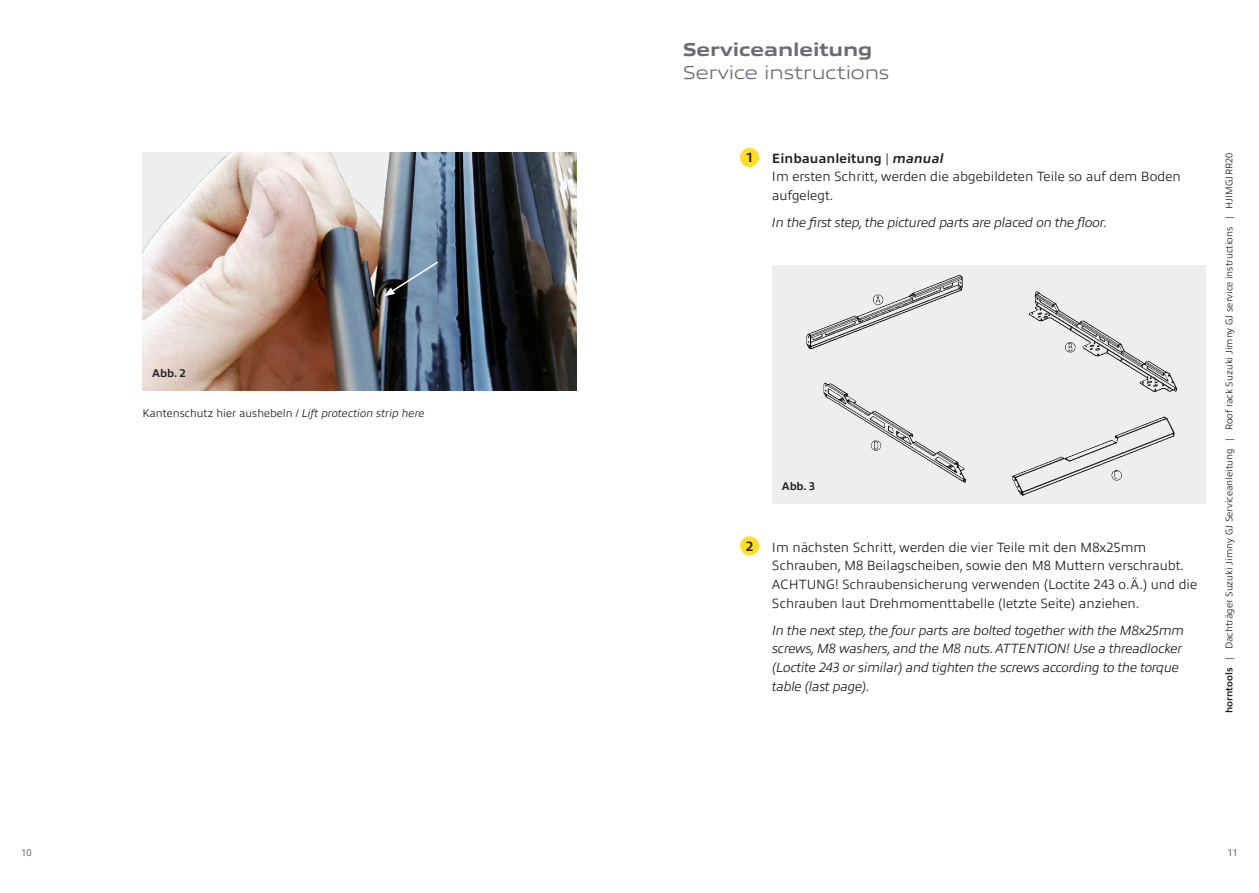
<style>
.page{position:relative;width:1259px;height:893px;background:#fff}
.page>*{position:absolute;margin:0;border:0;box-sizing:border-box;transform-origin:0 0}
.Heading_Kapitel{font:300 18.75px "Allumi Std Extended";letter-spacing:-.01em;color:#6b6c72}
.Heading_Kapitel-2{font:800 18.75px "Allumi Std Extended";letter-spacing:-.01em;color:#6b6c72}
.Text_DE{font:300 13.5px/18.8px "Allumi Std";color:#231f20}
.Text_EN{font:italic 300 13.5px/18.8px "Allumi Std";letter-spacing:-.02em;color:#231f20}
.Heading_1{font:700 13.5px "Allumi Std";color:#231f20}
.Bildunterschrift{font:300 11.25px "Allumi Std";color:#231f20}
.Abb__NR{font:700 11.25px "Allumi Std";color:#231f20}
.t1{font:300 9.75px "Allumi Std";color:#231f20}
.t2{font:300 9.75px "Allumi Std";color:#47474c}
.s1{font-style:italic}
.s2{font-weight:300}
.s3{font-weight:700}
</style>
<div class="page">
<div style="left:740px;top:148px;width:19px;height:19px;background:#ffdd2b;border-radius:50%"></div>
<img style="left:772px;top:265px;width:433px;height:238px">
<img style="left:142px;top:153px;width:434px;height:238px">
<svg style="left:384px;top:260px;width:56px;height:36px;background:#64788a"></svg>
<div style="left:740px;top:536px;width:19px;height:19px;background:#ffdd2b;border-radius:50%"></div>
<p class="Abb__NR" style="left:152px;top:367px;width:35px">Abb. 2</p>
<p class="Bildunterschrift" style="left:142px;top:407px;width:284px">Kantenschutz hier aushebeln / <span class="s1">Lift protection strip here</span></p>
<p class="Heading_Kapitel-2" style="left:682px;top:40px;width:191px">Serviceanleitung</p>
<p class="Heading_Kapitel" style="left:682px;top:62px;width:208px">Service instructions</p>
<p class="Heading_1" style="left:746px;top:150px;width:9px">1</p>
<p class="Heading_1" style="left:772px;top:151px;width:173px">Einbauanleitung <span class="s2">|</span> <span class="s1">manual</span></p>
<p class="Text_DE" style="left:772px;top:168px;width:410px">Im ersten Schritt, werden die abgebildeten Teile so auf dem Boden aufgelegt.</p>
<p class="Text_EN" style="left:772px;top:213px;width:337px">In the first step, the pictured parts are placed on the floor.</p>
<p class="Abb__NR" style="left:782px;top:479px;width:35px">Abb. 3</p>
<p class="Heading_1" style="left:746px;top:539px;width:9px">2</p>
<p class="Text_DE" style="left:772px;top:538px;width:427px">Im nächsten Schritt, werden die vier Teile mit den M8x25mm Schrauben, M8 Beilagscheiben, sowie den M8 Muttern verschraubt.<br>ACHTUNG! Schraubensicherung verwenden (Loctite 243 o.Ä.) und die Schrauben laut Drehmomenttabelle (letzte Seite) anziehen.</p>
<p class="Text_EN" style="left:772px;top:621px;width:414px">In the next step, the four parts are bolted together with the M8x25mm screws, M8 washers, and the M8 nuts. ATTENTION! Use a threadlocker (Loctite 243 or similar) and tighten the screws according to the torque table (last page).</p>
<p class="t1" style="left:1224px;top:713px;width:562px;rotate:-90deg"><span class="s3">horntools</span> | Dachträger Suzuki Jimny GJ Serviceanleitung | Roof rack Suzuki Jimny GJ service instructions | HJIMGJRR20</p>
<p class="t2" style="left:21px;top:847px;width:12px">10</p>
<p class="t2" style="left:1227px;top:847px;width:12px">11</p>
</div>
